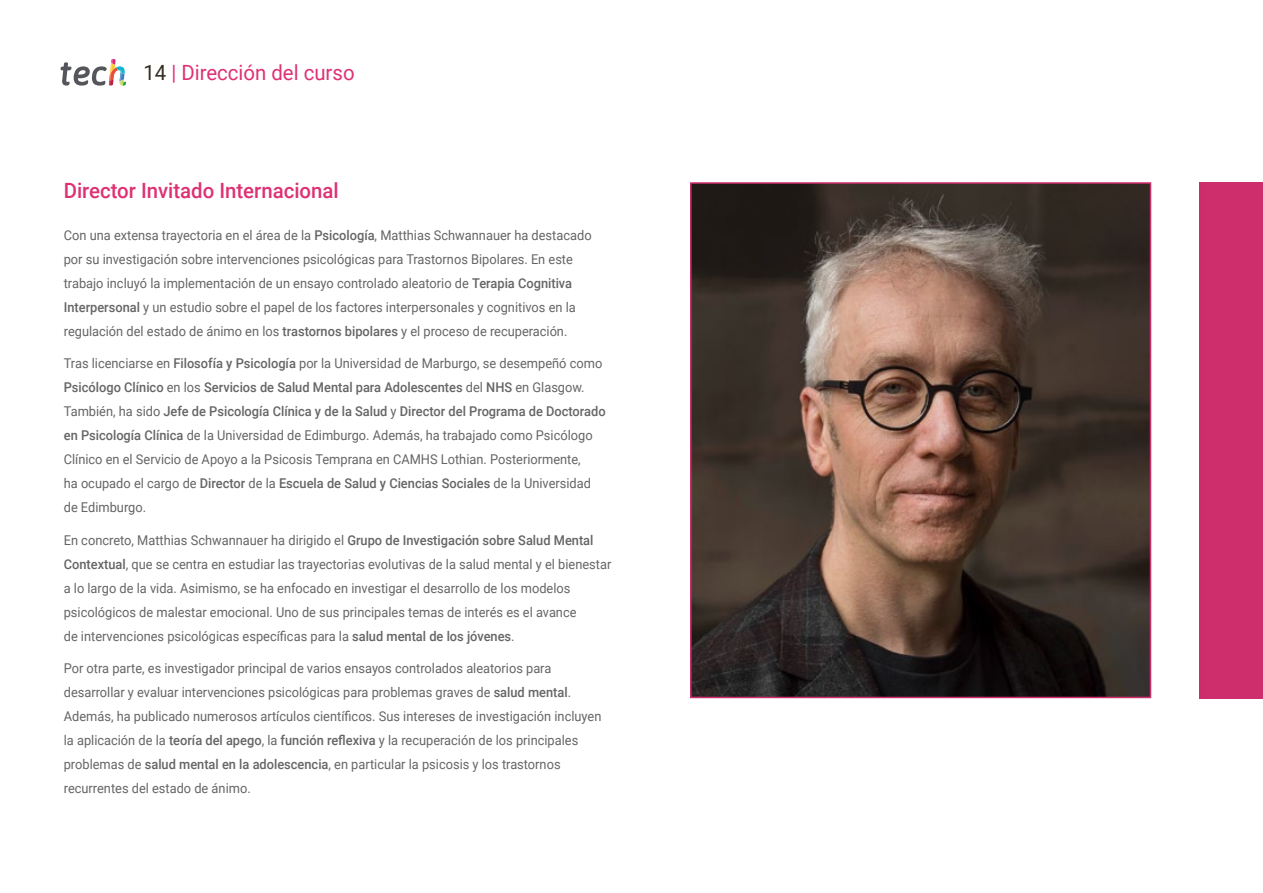
<style>
.page{position:relative;width:1263px;height:893px;background:#fff}
.page>*{position:absolute;margin:0;border:0;box-sizing:border-box;transform-origin:0 0}
.t1{font:500 21px "Roboto";color:#de3173}
.t2{font:21px "Roboto";color:#df3174}
.t3{font:13.5px/24px "Roboto";color:#656565;scale:.95 1}
.s1{color:#312e20}
.s2{font-weight:500}
</style>
<div class="page">
<div style="left:1199px;top:182px;width:64px;height:516px;background:#ce2e6b"></div>
<img style="left:693px;top:185px;width:455px;height:510px">
<div style="left:690px;top:182px;width:461px;height:516px;border:2px solid #ce2e6b"></div>
<svg style="left:61px;top:59px;width:65px;height:27px"></svg>
<h1 class="t2" style="left:144px;top:57px;width:213px"><span class="s1">14</span> | Dirección del curso</h1>
<h1 class="t1" style="left:64px;top:176px;width:276px">Director Invitado Internacional</h1>
<p class="t3" style="left:64px;top:222px;width:557px">Con una extensa trayectoria en el área de la <span class="s2">Psicología</span>, Matthias Schwannauer ha destacado por su investigación sobre intervenciones psicológicas para Trastornos Bipolares. En este trabajo incluyó la implementación de un ensayo controlado aleatorio de <span class="s2">Terapia Cognitiva Interpersonal</span> y un estudio sobre el papel de los factores interpersonales y cognitivos en la regulación del estado de ánimo en los <span class="s2">trastornos bipolares</span> y el proceso de recuperación.</p>
<p class="t3" style="left:64px;top:351px;width:572px">Tras licenciarse en <span class="s2">Filosofía y Psicología</span> por la Universidad de Marburgo, se desempeñó como <span class="s2">Psicólogo Clínico</span> en los <span class="s2">Servicios de Salud Mental para Adolescentes</span> del <span class="s2">NHS</span> en Glasgow.<br>También, ha sido <span class="s2">Jefe de Psicología Clínica y de la Salud</span> y <span class="s2">Director del Programa de Doctorado en Psicología Clínica</span> de la Universidad de Edimburgo. Además, ha trabajado como Psicólogo Clínico en el Servicio de Apoyo a la Psicosis Temprana en CAMHS Lothian. Posteriormente,<br>ha ocupado el cargo de <span class="s2">Director</span> de la <span class="s2">Escuela de Salud y Ciencias Sociales</span> de la Universidad de Edimburgo.</p>
<p class="t3" style="left:64px;top:527px;width:578px">En concreto, Matthias Schwannauer ha dirigido el <span class="s2">Grupo de Investigación sobre Salud Mental Contextual</span>, que se centra en estudiar las trayectorias evolutivas de la salud mental y el bienestar a lo largo de la vida. Asimismo, se ha enfocado en investigar el desarrollo de los modelos psicológicos de malestar emocional. Uno de sus principales temas de interés es el avance<br>de intervenciones psicológicas específicas para la <span class="s2">salud mental de los jóvenes</span>.</p>
<p class="t3" style="left:64px;top:656px;width:567px">Por otra parte, es investigador principal de varios ensayos controlados aleatorios para desarrollar y evaluar intervenciones psicológicas para problemas graves de <span class="s2">salud mental</span>.<br>Además, ha publicado numerosos artículos científicos. Sus intereses de investigación incluyen la aplicación de la <span class="s2">teoría del apego</span>, la <span class="s2">función reflexiva</span> y la recuperación de los principales problemas de <span class="s2">salud mental en la adolescencia</span>, en particular la psicosis y los trastornos recurrentes del estado de ánimo.</p>
</div>
